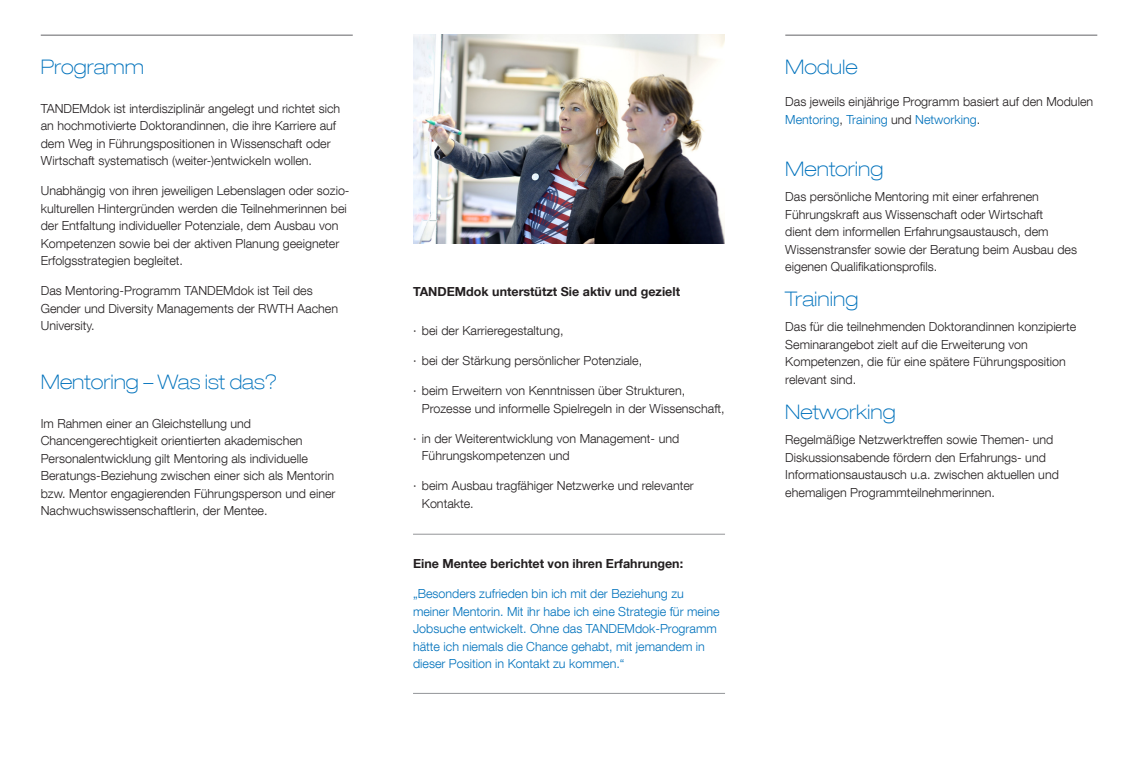
<style>
.page{position:relative;width:1131px;height:766px;background:#fff}
.page>*{position:absolute;margin:0;border:0;box-sizing:border-box;transform-origin:0 0}
.t1{font:100 expanded 20px "Helvetica Neue LT Com";color:#0072bc}
.t2{font:300 12.5px/17.5px "Helvetica Neue LT Com";color:#231f20}
.t3{font:300 12.5px/17.5px "Helvetica Neue LT Com";color:#0072bc}
.t4{font:700 12.5px "Helvetica Neue LT Com";color:#231f20}
.s1{color:#0072bc}
</style>
<div class="page">
<hr style="left:41px;top:35px;width:312px;height:1px;background:#636366">
<hr style="left:785px;top:35px;width:312px;height:1px;background:#636366">
<hr style="left:413px;top:533px;width:312px;height:1px;background:#939598">
<hr style="left:413px;top:693px;width:312px;height:1px;background:#939598">
<img style="left:413px;top:35px;width:311px;height:208px">
<p class="t1" style="left:41px;top:54px;width:105px">Programm</p>
<p class="t2" style="left:41px;top:99px;width:301px">TANDEMdok ist interdisziplinär angelegt und richtet sich an hochmotivierte Doktorandinnen, die ihre Karriere auf dem Weg in Führungspositionen in Wissenschaft oder Wirtschaft systematisch (weiter-)entwickeln wollen.</p>
<p class="t2" style="left:41px;top:181px;width:310px">Unabhängig von ihren jeweiligen Lebenslagen oder sozio&shy;kulturellen Hintergründen werden die Teilnehmerinnen bei der Entfaltung individueller Potenziale, dem Ausbau von Kompetenzen sowie bei der aktiven Planung geeigneter Erfolgsstrategien begleitet.</p>
<p class="t2" style="left:41px;top:281px;width:299px">Das Mentoring-Programm TANDEMdok ist Teil des<br>Gender und Diversity Managements der RWTH Aachen<br>University.</p>
<p class="t1" style="left:41px;top:369px;width:238px">Mentoring – Was ist das?</p>
<p class="t2" style="left:41px;top:414px;width:296px">Im Rahmen einer an Gleichstellung und Chancengerechtigkeit orientierten akademischen Personalentwicklung gilt Mentoring als individuelle Beratungs-Beziehung zwischen einer sich als Mentorin bzw. Mentor engagierenden Führungsperson und einer Nachwuchswissenschaftlerin, der Mentee.</p>
<p class="t4" style="left:413px;top:283px;width:268px">TANDEMdok unterstützt Sie aktiv und gezielt</p>
<p class="t2" style="left:413px;top:321px;width:152px">· bei der Karrieregestaltung,</p>
<p class="t2" style="left:413px;top:351px;width:231px">· bei der Stärkung persönlicher Potenziale,</p>
<p class="t2" style="left:422px;top:381px;width:304px;line-height:18px;text-indent:-9px">· beim Erweitern von Kenntnissen über Strukturen,<br>Prozesse und informelle Spielregeln in der Wissenschaft,</p>
<p class="t2" style="left:422px;top:429px;width:259px;text-indent:-9px">· in der Weiterentwicklung von Management- und<br>Führungskompetenzen und</p>
<p class="t2" style="left:422px;top:477px;width:273px;text-indent:-9px">· beim Ausbau tragfähiger Netzwerke und relevanter<br>Kontakte.</p>
<p class="t4" style="left:413px;top:555px;width:271px">Eine Mentee berichtet von ihren Erfahrungen:</p>
<p class="t3" style="left:413px;top:584px;width:308px">„Besonders zufrieden bin ich mit der Beziehung zu meiner Mentorin. Mit ihr habe ich eine Strategie für meine Jobsuche entwickelt. Ohne das TANDEMdok-Programm hätte ich niemals die Chance gehabt, mit jemandem in dieser Position in Kontakt zu kommen.“</p>
<p class="t1" style="left:785px;top:54px;width:74px">Module</p>
<p class="t2" style="left:785px;top:93px;width:309px">Das jeweils einjährige Programm basiert auf den Modulen<br><span class="s1">Mentoring</span>, <span class="s1">Training</span> und <span class="s1">Networking</span>.</p>
<p class="t1" style="left:785px;top:157px;width:100px">Mentoring</p>
<p class="t2" style="left:785px;top:188px;width:293px">Das persönliche Mentoring mit einer erfahrenen Führungskraft aus Wissenschaft oder Wirtschaft<br>dient dem informellen Erfahrungsaustausch, dem Wissenstransfer sowie der Beratung beim Ausbau des eigenen Qualifikationsprofils.</p>
<p class="t1" style="left:785px;top:287px;width:74px">Training</p>
<p class="t2" style="left:785px;top:318px;width:292px">Das für die teilnehmenden Doktorandinnen konzipierte Seminarangebot zielt auf die Erweiterung von Kompetenzen, die für eine spätere Führungsposition relevant sind.</p>
<p class="t1" style="left:785px;top:399px;width:112px">Networking</p>
<p class="t2" style="left:785px;top:430px;width:275px">Regelmäßige Netzwerktreffen sowie Themen- und Diskussionsabende fördern den Erfahrungs- und Informationsaustausch u.a. zwischen aktuellen und ehemaligen Programmteilnehmerinnen.</p>
</div>
